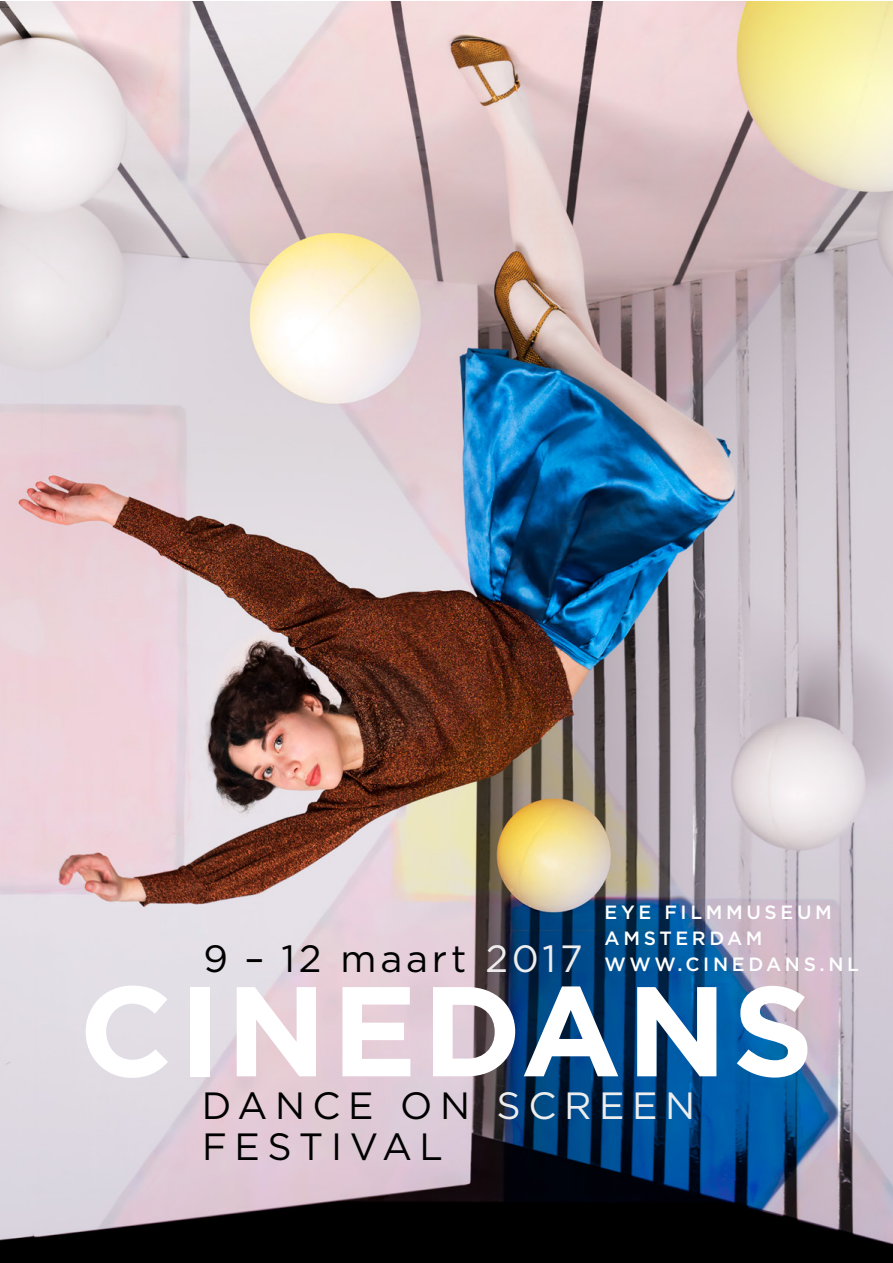
<style>
.page{position:relative;width:893px;height:1263px;background:#fff}
.page>*{position:absolute;margin:0;border:0;box-sizing:border-box;transform-origin:0 0}
.t1{font:700 127.5px "Gotham";letter-spacing:.04em;color:#fff}
.t2{font:37.95px/41px "Gotham";letter-spacing:.2em;color:#000}
.t3{font:37.95px "Gotham";letter-spacing:.1em;color:#000}
.t4{font:500 19.2px/26px "Gotham";letter-spacing:.19em;color:#fff}
.s1{color:#ededed}
</style>
<div class="page">
<img style="left:0;top:1px;width:892px;height:1262px">
<h2 class="t3" style="left:203px;top:934px;width:381px">9 – 12 maart <span class="s1">2017</span></h2>
<p class="t4" style="left:605px;top:899px;width:256px">EYE FILMMUSEUM<br>AMSTERDAM<br>WWW.CINEDANS.NL</p>
<h1 class="t1" style="left:79px;top:947px;width:736px">CINEDANS</h1>
<h2 class="t2" style="left:202px;top:1084px;width:495px">DANCE ON <span class="s1">SCREEN<br></span>FESTIVAL</h2>
</div>
